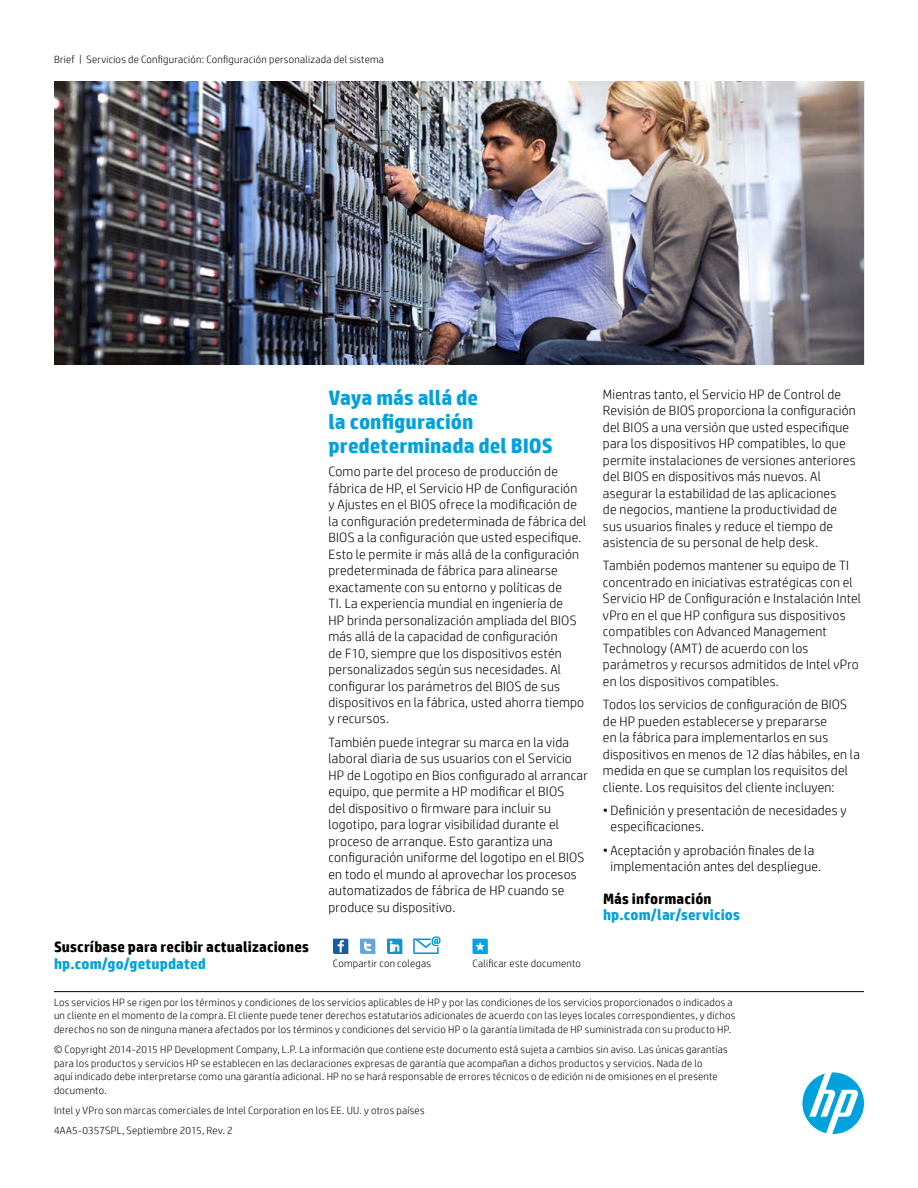
<style>
.page{position:relative;width:918px;height:1188px;background:#fff}
.page>*{position:absolute;margin:0;border:0;box-sizing:border-box;transform-origin:0 0}
.t1{font:700 21px/24px "HP Simplified";color:#00a1dd}
.t2{font:700 15px "HP Simplified";letter-spacing:.01em;color:#000}
.t3{font:700 15px "HP Simplified";letter-spacing:.01em;color:#00a1dd}
.t4{font:300 13.5px/16.5px "HP Simplified";letter-spacing:.015em;color:#000}
.t5{font:300 10.5px/13.5px "HP Simplified";letter-spacing:.025em;color:#000}
</style>
<div class="page">
<svg style="left:473px;top:939px;width:15px;height:15px"></svg>
<svg style="left:333px;top:939px;width:15px;height:15px"></svg>
<svg style="left:360px;top:939px;width:15px;height:15px"></svg>
<svg style="left:387px;top:939px;width:15px;height:15px"></svg>
<svg style="left:413px;top:936px;width:28px;height:18px"></svg>
<img style="left:54px;top:81px;width:810px;height:283px">
<svg style="left:802px;top:1072px;width:62px;height:62px"></svg>
<hr style="left:54px;top:991px;width:810px;height:1px;background:#000">
<p class="t5" style="left:54px;top:52px;width:331px">Brief | Servicios de Configuración: Configuración personalizada del sistema</p>
<h1 class="t1" style="left:328px;top:386px;width:226px">Vaya más allá de<br>la configuración predeterminada del BIOS</h1>
<p class="t4" style="left:328px;top:463px;width:259px">Como parte del proceso de producción de fábrica de HP, el Servicio HP de Configuración y Ajustes en el BIOS ofrece la modificación de la configuración predeterminada de fábrica del BIOS a la configuración que usted especifique.<br>Esto le permite ir más allá de la configuración predeterminada de fábrica para alinearse exactamente con su entorno y políticas de<br>TI. La experiencia mundial en ingeniería de<br>HP brinda personalización ampliada del BIOS más allá de la capacidad de configuración<br>de F10, siempre que los dispositivos estén personalizados según sus necesidades. Al configurar los parámetros del BIOS de sus dispositivos en la fábrica, usted ahorra tiempo y recursos.</p>
<p class="t4" style="left:328px;top:733px;width:261px">También puede integrar su marca en la vida laboral diaria de sus usuarios con el Servicio HP de Logotipo en Bios configurado al arrancar equipo, que permite a HP modificar el BIOS<br>del dispositivo o firmware para incluir su logotipo, para lograr visibilidad durante el proceso de arranque. Esto garantiza una configuración uniforme del logotipo en el BIOS en todo el mundo al aprovechar los procesos automatizados de fábrica de HP cuando se produce su dispositivo.</p>
<p class="t2" style="left:54px;top:937px;width:256px">Suscríbase para recibir actualizaciones</p>
<p class="t3" style="left:54px;top:954px;width:153px">hp.com/go/getupdated</p>
<p class="t5" style="left:333px;top:957px;width:99px">Compartir con colegas</p>
<p class="t5" style="left:472px;top:957px;width:110px">Calificar este documento</p>
<p class="t4" style="left:603px;top:385px;width:254px">Mientras tanto, el Servicio HP de Control de Revisión de BIOS proporciona la configuración del BIOS a una versión que usted especifique para los dispositivos HP compatibles, lo que permite instalaciones de versiones anteriores del BIOS en dispositivos más nuevos. Al asegurar la estabilidad de las aplicaciones<br>de negocios, mantiene la productividad de sus usuarios finales y reduce el tiempo de asistencia de su personal de help desk.</p>
<p class="t4" style="left:603px;top:557px;width:260px">También podemos mantener su equipo de TI concentrado en iniciativas estratégicas con el Servicio HP de Configuración e Instalación Intel vPro en el que HP configura sus dispositivos compatibles con Advanced Management Technology (AMT) de acuerdo con los parámetros y recursos admitidos de Intel vPro en los dispositivos compatibles.</p>
<p class="t4" style="left:603px;top:696px;width:258px">Todos los servicios de configuración de BIOS de HP pueden establecerse y prepararse<br>en la fábrica para implementarlos en sus dispositivos en menos de 12 días hábiles, en la medida en que se cumplan los requisitos del cliente. Los requisitos del cliente incluyen:</p>
<p class="t4" style="left:611px;top:801px;width:238px;text-indent:-8px">• Definición y presentación de necesidades y especificaciones.</p>
<p class="t4" style="left:603px;top:841px;width:220px;text-align:center">• Aceptación y aprobación finales de la implementación antes del despliegue.</p>
<p class="t2" style="left:603px;top:889px;width:110px">Más información</p>
<p class="t3" style="left:603px;top:905px;width:138px">hp.com/lar/servicios</p>
<p class="t5" style="left:54px;top:995px;width:683px">Los servicios HP se rigen por los términos y condiciones de los servicios aplicables de HP y por las condiciones de los servicios proporcionados o indicados a un cliente en el momento de la compra. El cliente puede tener derechos estatutarios adicionales de acuerdo con las leyes locales correspondientes, y dichos derechos no son de ninguna manera afectados por los términos y condiciones del servicio HP o la garantía limitada de HP suministrada con su producto HP.</p>
<p class="t5" style="left:54px;top:1042px;width:675px">© Copyright 2014-2015 HP Development Company, L.P. La información que contiene este documento está sujeta a cambios sin aviso. Las únicas garantías para los productos y servicios HP se establecen en las declaraciones expresas de garantía que acompañan a dichos productos y servicios. Nada de lo<br>aquí indicado debe interpretarse como una garantía adicional. HP no se hará responsable de errores técnicos o de edición ni de omisiones en el presente documento.</p>
<p class="t5" style="left:54px;top:1100px;width:372px;line-height:20.2px">Intel y VPro son marcas comerciales de Intel Corporation en los EE. UU. y otros países<br>4AA5-0357SPL, Septiembre 2015, Rev. 2</p>
</div>
